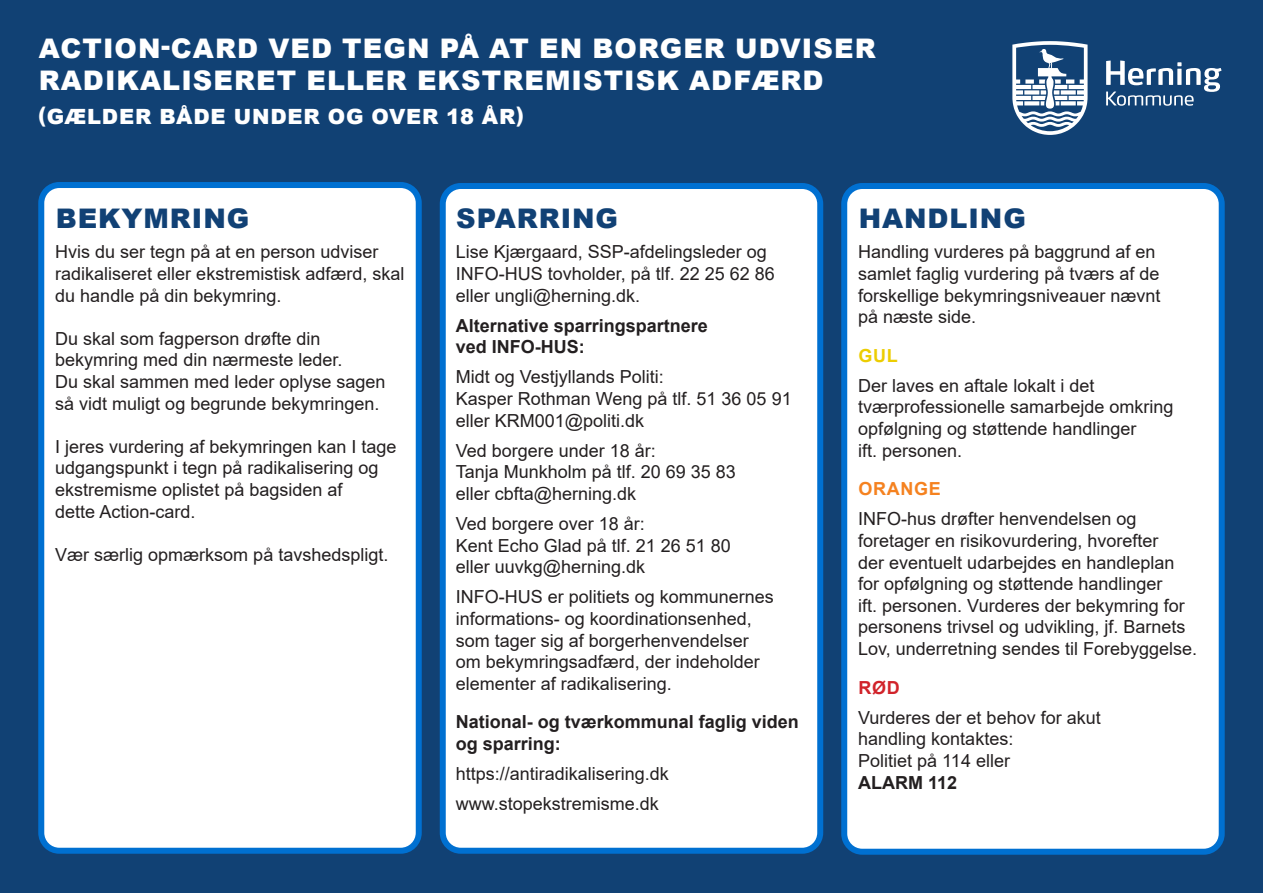
<style>
.page{position:relative;width:1263px;height:893px;background:#114174}
.page>*{position:absolute;margin:0;border:0;box-sizing:border-box;transform-origin:0 0}
.t1{font:900 27px/32.4px "Arial";letter-spacing:.04em;color:#fff}
.overskrift_14_pt_cop{font:900 27px "Arial";letter-spacing:.035em;color:#114175}
.t2{font:900 21px "Arial";letter-spacing:.04em;color:#fff}
.brødtekst{font:18px/21.6px "Arial";color:#231f20}
.fed_tekst_brød{font:700 18px/21.6px "Arial";color:#231f20}
.brødtekst-2{font:700 18px/21.6px "Arial";color:#231f20}
.colouroverskrift{font:700 18px "Arial";letter-spacing:.035em;color:#f58220}
.colouroverskrift-2{font:700 18px "Arial";color:#eccd02}
.colouroverskrift-3{font:700 18px "Arial";color:#d1232a}
</style>
<div class="page">
<svg style="left:1012px;top:41px;width:75px;height:94px"></svg>
<svg style="left:1106px;top:61px;width:115px;height:45px"></svg>
<div style="left:41px;top:185px;width:378px;height:666px;background:#fff;border-radius:18px"></div>
<div style="left:38px;top:182px;width:384px;height:672px;border:6px solid #0070d1;border-radius:18px"></div>
<div style="left:443px;top:186px;width:377px;height:665px;background:#fff;border-radius:18px"></div>
<div style="left:440px;top:183px;width:383px;height:671px;border:6px solid #0070d1;border-radius:18px"></div>
<div style="left:844px;top:186px;width:378px;height:666px;background:#fff;border-radius:18px"></div>
<div style="left:841px;top:183px;width:384px;height:672px;border:6px solid #0070d1;border-radius:18px"></div>
<h1 class="t1" style="left:39px;top:31px;width:838px">ACTION-CARD VED TEGN PÅ AT EN BORGER UDVISER<br>RADIKALISERET ELLER EKSTREMISTISK ADFÆRD</h1>
<p class="t2" style="left:38px;top:101px;width:487px">(GÆLDER BÅDE UNDER OG OVER 18 ÅR)</p>
<p class="overskrift_14_pt_cop" style="left:56px;top:199px;width:195px">BEKYMRING</p>
<p class="brødtekst" style="left:55px;top:241px;width:351px">Hvis du ser tegn på at en person udviser radikaliseret eller ekstremistisk adfærd, skal du handle på din bekymring.</p>
<p class="brødtekst" style="left:55px;top:327px;width:289px">Du skal som fagperson drøfte din bekymring med din nærmeste leder.</p>
<p class="brødtekst" style="left:55px;top:371px;width:332px">Du skal sammen med leder oplyse sagen så vidt muligt og begrunde bekymringen.</p>
<p class="brødtekst" style="left:55px;top:435px;width:343px">I jeres vurdering af bekymringen kan I tage udgangspunkt i tegn på radikalisering og ekstremisme oplistet på bagsiden af<br>dette Action-card.</p>
<p class="brødtekst" style="left:55px;top:543px;width:335px">Vær særlig opmærksom på tavshedspligt.</p>
<p class="overskrift_14_pt_cop" style="left:456px;top:199px;width:163px">SPARRING</p>
<p class="brødtekst" style="left:456px;top:241px;width:321px">Lise Kjærgaard, SSP-afdelingsleder og<br>INFO-HUS tovholder, på tlf. 22 25 62 86 eller ungli@herning.dk.</p>
<p class="brødtekst-2" style="left:456px;top:315px;width:254px">Alternative sparringspartnere ved INFO-HUS:</p>
<p class="brødtekst" style="left:456px;top:366px;width:337px">Midt og Vestjyllands Politi:<br>Kasper Rothman Weng på tlf. 51 36 05 91 eller KRM001@politi.dk</p>
<p class="brødtekst" style="left:456px;top:439px;width:282px">Ved borgere under 18 år:<br>Tanja Munkholm på tlf. 20 69 35 83 eller cbfta@herning.dk</p>
<p class="brødtekst" style="left:456px;top:513px;width:277px">Ved borgere over 18 år:<br>Kent Echo Glad på tlf. 21 26 51 80 eller uuvkg@herning.dk</p>
<p class="brødtekst" style="left:456px;top:586px;width:320px">INFO-HUS er politiets og kommunernes informations- og koordinationsenhed, som tager sig af borgerhenvendelser om bekymringsadfærd, der indeholder elementer af radikalisering.</p>
<p class="fed_tekst_brød" style="left:456px;top:711px;width:345px">National- og tværkommunal faglig viden og sparring:</p>
<p class="brødtekst" style="left:456px;top:763px;width:215px">https://antiradikalisering.dk</p>
<p class="brødtekst" style="left:456px;top:793px;width:205px">www.stopekstremisme.dk</p>
<p class="overskrift_14_pt_cop" style="left:859px;top:199px;width:169px">HANDLING</p>
<p class="brødtekst" style="left:858px;top:241px;width:304px">Handling vurderes på baggrund af en samlet faglig vurdering på tværs af de forskellige bekymringsniveauer nævnt på næste side.</p>
<p class="colouroverskrift-2" style="left:858px;top:343px;width:41px">GUL</p>
<p class="brødtekst" style="left:858px;top:375px;width:317px">Der laves en aftale lokalt i det tværprofessionelle samarbejde omkring opfølgning og støttende handlinger<br>ift. personen.</p>
<p class="colouroverskrift" style="left:858px;top:476px;width:84px">ORANGE</p>
<p class="brødtekst" style="left:858px;top:508px;width:340px">INFO-hus drøfter henvendelsen og foretager en risikovurdering, hvorefter<br>der eventuelt udarbejdes en handleplan for opfølgning og støttende handlinger<br>ift. personen. Vurderes der bekymring for personens trivsel og udvikling, jf. Barnets Lov, underretning sendes til Forebyggelse.</p>
<p class="colouroverskrift-3" style="left:858px;top:675px;width:43px">RØD</p>
<p class="brødtekst" style="left:858px;top:706px;width:244px">Vurderes der et behov for akut</p>
<p class="brødtekst" style="left:858px;top:728px;width:157px">handling kontaktes:</p>
<p class="brødtekst" style="left:858px;top:750px;width:153px">Politiet på 114 eller</p>
<p class="fed_tekst_brød" style="left:858px;top:772px;width:101px">ALARM 112</p>
</div>
